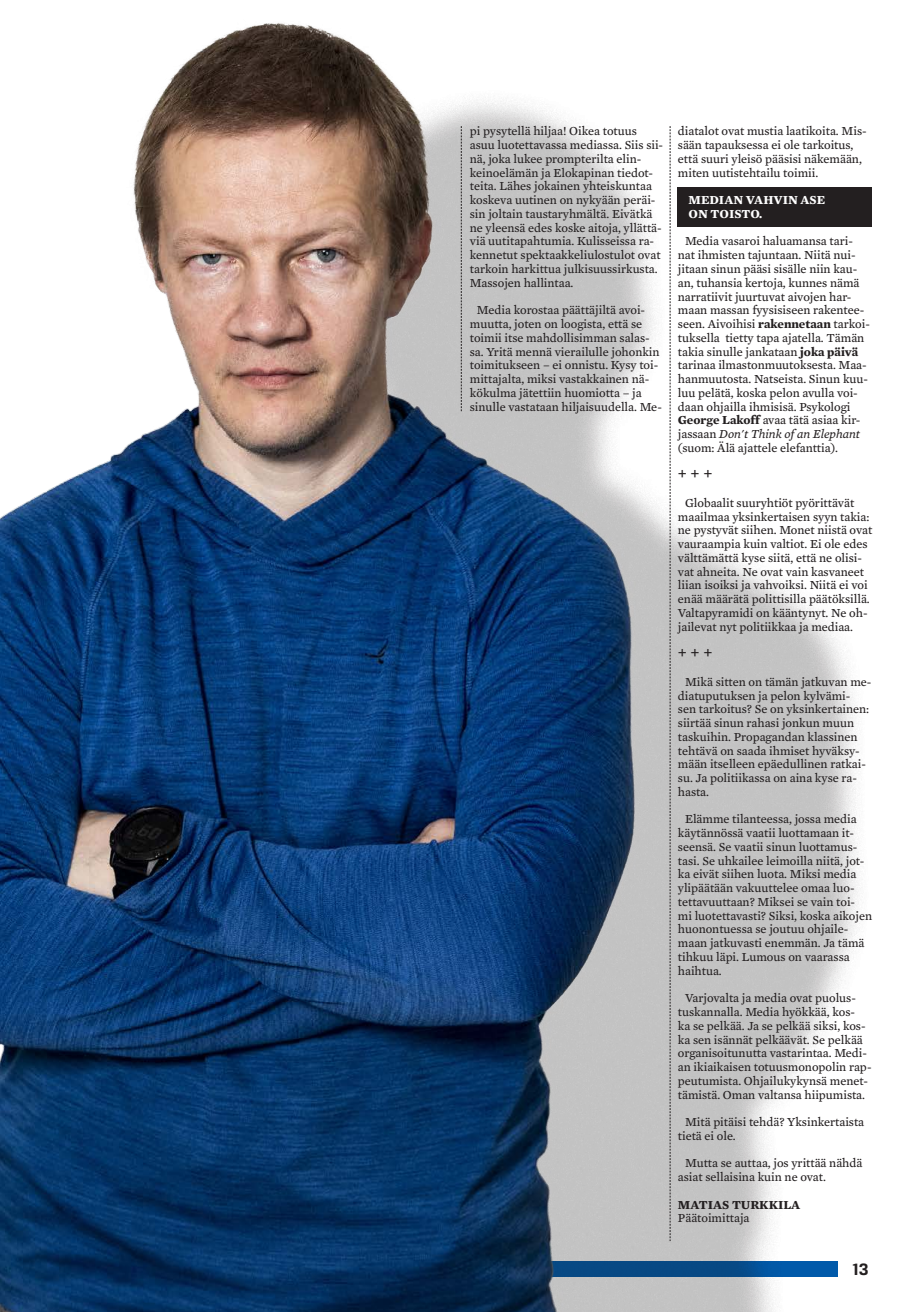
<style>
.page{position:relative;width:922px;height:1312px;background:#fff}
.page>*{position:absolute;margin:0;border:0;box-sizing:border-box;transform-origin:0 0}
.t1{font:700 17.5px "Mercury Text G3";color:#231f20}
.t2{font:700 17.5px "Breuer Text";color:#231f20}
.t3{font:12.5px/13.8px "Mercury Text G3";color:#231f20}
.t4{font:700 12.5px/13.8px "Mercury Text G3";color:#fff}
.t5{font:700 12.5px "Mercury Text G3";color:#231f20}
.s1{font-weight:700}
.s2{font-style:italic}
</style>
<div class="page">
<img style="left:0;top:23px;width:872px;height:1288px">
<svg style="left:669px;top:126px;width:1px;height:1114px"></svg>
<svg style="left:461px;top:126px;width:1px;height:285px"></svg>
<p class="t3" style="left:469px;top:124px;width:195px">pi pysytellä hiljaa! Oikea totuus asuu luotettavassa mediassa. Siis sii&shy;nä, joka lukee prompterilta elin&shy;keinoelämän ja Elokapinan tiedot&shy;teita. Lähes jokainen yhteiskuntaa koskeva uutinen on nykyään peräi&shy;sin joltain taustaryhmältä. Eivätkä ne yleensä edes koske aitoja, yllättä&shy;viä uutitapahtumia. Kulisseissa ra&shy;kennetut spektaakkeliulostulot ovat tarkoin harkittua julkisuussirkusta.<br>Massojen hallintaa.</p>
<p class="t3" style="left:469px;top:303px;width:193px;text-indent:7px">Media korostaa päättäjiltä avoi&shy;muutta, joten on loogista, että se toimii itse mahdollisimman salas&shy;sa. Yritä mennä vierailulle johonkin toimitukseen – ei onnistu. Kysy toi&shy;mittajalta, miksi vastakkainen nä&shy;kökulma jätettiin huomiotta – ja sinulle vastataan hiljaisuudella. Me-</p>
<p class="t3" style="left:677px;top:124px;width:190px">diatalot ovat mustia laatikoita. Mis&shy;sään tapauksessa ei ole tarkoitus, että suuri yleisö pääsisi näkemään, miten uutistehtailu toimii.</p>
<p class="t4" style="left:688px;top:193px;width:138px">MEDIAN VAHVIN ASE<br>ON TOISTO.</p>
<p class="t3" style="left:677px;top:234px;width:193px;text-indent:7px">Media vasaroi haluamansa tari&shy;nat ihmisten tajuntaan. Niitä nui&shy;jitaan sinun pääsi sisälle niin kau&shy;an, tuhansia kertoja, kunnes nämä narratiivit juurtuvat aivojen har&shy;maan massan fyysisiseen rakentee&shy;seen. Aivoihisi <span class="s1">rakennetaan</span> tarkoi&shy;tuksella tietty tapa ajatella. Tämän takia sinulle jankataan <span class="s1">joka päivä </span>tarinaa ilmastonmuutoksesta. Maa&shy;hanmuutosta. Natseista. Sinun kuu&shy;luu pelätä, koska pelon avulla voi&shy;daan ohjailla ihmisisä. Psykologi <span class="s1">George Lakoff</span> avaa tätä asiaa kir&shy;jassaan <span class="s2">Don't Think of an Elephant </span>(suom: Älä ajattele elefanttia).</p>
<h1 class="t1" style="left:677px;top:462px;width:36px">+ + +</h1>
<p class="t3" style="left:677px;top:496px;width:196px;text-indent:7px">Globaalit suuryhtiöt pyörittävät maailmaa yksinkertaisen syyn takia: ne pystyvät siihen. Monet niistä ovat vauraampia kuin valtiot. Ei ole edes välttämättä kyse siitä, että ne olisi&shy;vat ahneita. Ne ovat vain kasvaneet liian isoiksi ja vahvoiksi. Niitä ei voi enää määrätä polittisilla päätöksillä.<br>Valtapyramidi on kääntynyt. Ne oh&shy;jailevat nyt politiikkaa ja mediaa.</p>
<h1 class="t1" style="left:677px;top:641px;width:36px">+ + +</h1>
<p class="t3" style="left:677px;top:674px;width:195px;text-indent:7px">Mikä sitten on tämän jatkuvan me&shy;diatuputuksen ja pelon kylvämi&shy;sen tarkoitus? Se on yksinkertainen: siirtää sinun rahasi jonkun muun taskuihin. Propagandan klassinen tehtävä on saada ihmiset hyväksy&shy;mään itselleen epäedullinen ratkai&shy;su. Ja politiikassa on aina kyse ra&shy;hasta.</p>
<p class="t3" style="left:677px;top:812px;width:196px;text-indent:7px">Elämme tilanteessa, jossa media käytännössä vaatii luottamaan it&shy;seensä. Se vaatii sinun luottamus&shy;tasi. Se uhkailee leimoilla niitä, jot&shy;ka eivät siihen luota. Miksi media ylipäätään vakuuttelee omaa luo&shy;tettavuuttaan? Miksei se vain toi&shy;mi luotettavasti? Siksi, koska aikojen huonontuessa se joutuu ohjaile&shy;maan jatkuvasti enemmän. Ja tämä tihkuu läpi. Lumous on vaarassa haihtua.</p>
<p class="t3" style="left:677px;top:991px;width:195px;text-indent:7px">Varjovalta ja media ovat puolus&shy;tuskannalla. Media hyökkää, kos-<br>ka se pelkää. Ja se pelkää siksi, kos&shy;ka sen isännät pelkäävät. Se pelkää organisoitunutta vastarintaa. Medi&shy;an ikiaikaisen totuusmonopolin rap&shy;peutumista. Ohjailukykynsä menet&shy;tämistä. Oman valtansa hiipumista.</p>
<p class="t3" style="left:677px;top:1114px;width:188px;text-indent:7px">Mitä pitäisi tehdä? Yksinkertaista tietä ei ole.</p>
<p class="t3" style="left:677px;top:1156px;width:186px;text-indent:7px">Mutta se auttaa, jos yrittää nähdä asiat sellaisina kuin ne ovat.</p>
<p class="t5" style="left:677px;top:1196px;width:124px">MATIAS TURKKILA</p>
<p class="t3" style="left:677px;top:1211px;width:73px">Päätoimittaja</p>
<h1 class="t2" style="left:851px;top:1259px;width:18px">13</h1>
</div>
